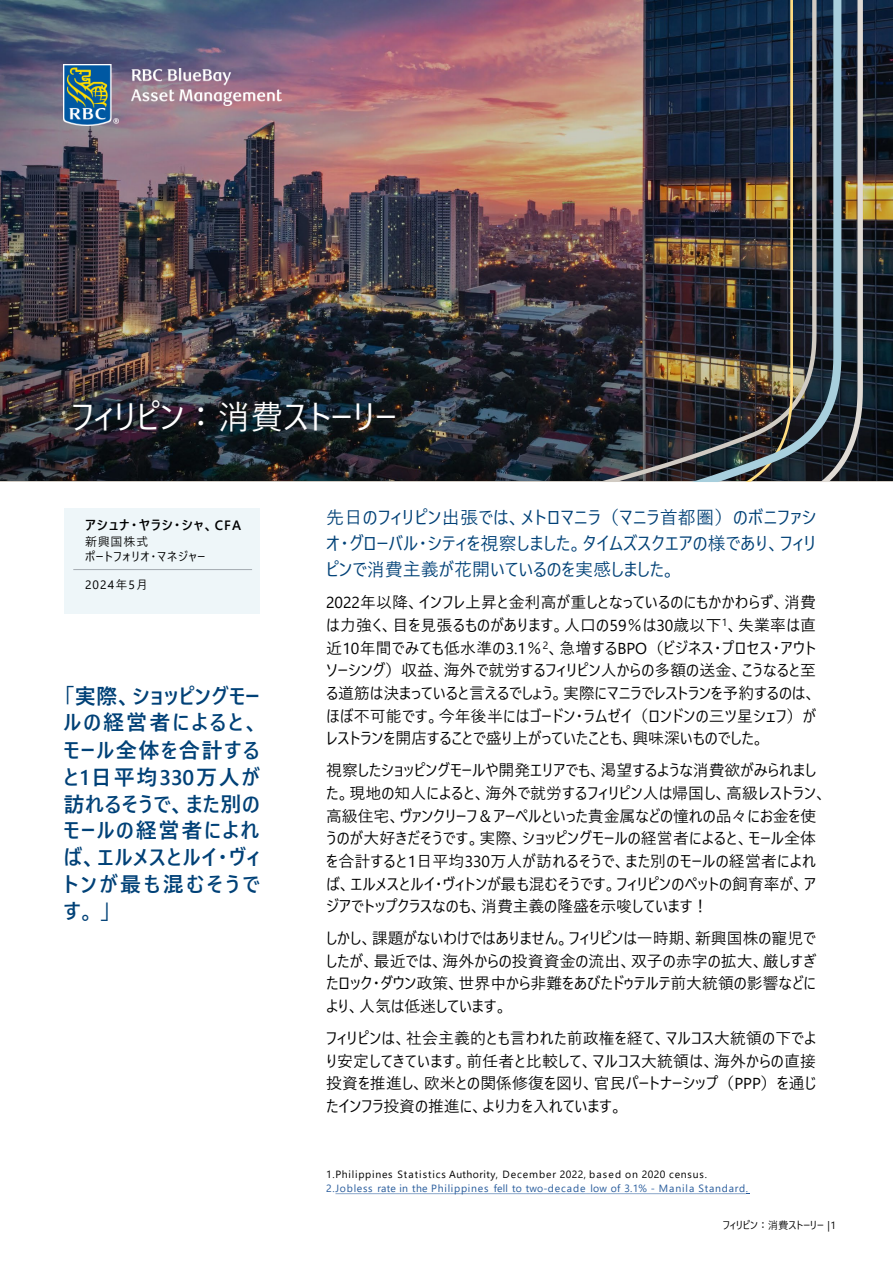
<style>
.page{position:relative;width:893px;height:1264px;background:#fff}
.page>*{position:absolute;margin:0;border:0;box-sizing:border-box;transform-origin:0 0}
.t1{font:33px "Yu Gothic UI";color:#fff}
.t2{font:700 21px/27px "Yu Gothic UI";letter-spacing:.075em;color:#004177;text-align:justify}
.t3{font:18px/26px "Yu Gothic UI";letter-spacing:.005em;color:#004177;text-align:justify}
.t4{font:15.9px/22.6px "Yu Gothic UI";color:#000;text-align:justify}
.t5{font:700 13.5px "Yu Gothic UI";letter-spacing:.08em;color:#000}
.t6{font:12px/14.4px "Yu Gothic UI";letter-spacing:.06em;color:#000}
.t7{font:12px "Yu Gothic UI";letter-spacing:.09em;color:#000}
.t8{font:10.5px "Yu Gothic UI";letter-spacing:.07em;color:#275b9b}
.Slide{font:10.5px "Yu Gothic UI";letter-spacing:.07em;color:#000}
.Slide-2{font:10.5px "Yu Gothic UI";letter-spacing:-.015em;color:#000}
</style>
<div class="page">
<img style="left:0;top:0;width:892px;height:481px">
<hr style="left:0;top:481px;width:892px;height:1px;background:#d1cbc3">
<img style="left:64px;top:64px;width:55px;height:62px">
<img style="left:132px;top:68px;width:150px;height:38px">
<div style="left:64px;top:507px;width:195px;height:106px;background:#eef6f9"></div>
<hr style="left:73px;top:569px;width:179px;height:1px;background:#a4abb1">
<svg style="left:335px;top:1193px;width:414px;height:1px"></svg>
<img style="left:598px;top:0;width:93px;height:481px">
<svg style="left:841px;top:0;width:21px;height:481px"></svg>
<img style="left:691px;top:0;width:150px;height:482px">
<p class="t1" style="left:71px;top:386px;width:327px">フィリピン：消費ストーリー</p>
<p class="t5" style="left:85px;top:517px;width:158px">アシュナ・ヤラシ・シャ、CFA</p>
<p class="t6" style="left:85px;top:533px;width:122px">新興国株式<br>ポートフォリオ・マネジャー</p>
<p class="t7" style="left:85px;top:574px;width:65px">2024年5月</p>
<p class="t2" style="left:63px;top:682px;width:198px">「実際、ショッピングモールの経営者によると、モール全体を合計すると1日平均330万人が訪れるそうで、また別のモールの経営者によれば、エルメスとルイ・ヴィトンが最も混むそうです。」</p>
<p class="t3" style="left:326px;top:501px;width:491px">先日のフィリピン出張では、メトロマニラ（マニラ首都圏）のボニファシオ・グローバル・シティを視察しました。タイムズスクエアの様であり、フィリピンで消費主義が花開いているのを実感しました。</p>
<p class="t4" style="left:326px;top:589px;width:491px">2022年以降、インフレ上昇と金利高が重しとなっているのにもかかわらず、消費は力強く、目を見張るものがあります。人口の59％は30歳以下<sup>1</sup>、失業率は直近10年間でみても低水準の3.1％<sup>2</sup>、急増するBPO（ビジネス・プロセス・アウトソーシング）収益、海外で就労するフィリピン人からの多額の送金、こうなると至る道筋は決まっていると言えるでしょう。実際にマニラでレストランを予約するのは、ほぼ不可能です。今年後半にはゴードン・ラムゼイ（ロンドンの三ツ星シェフ）がレストランを開店することで盛り上がっていたことも、興味深いものでした。</p>
<p class="t4" style="left:326px;top:756px;width:502px;text-align:left">視察したショッピングモールや開発エリアでも、渇望するような消費欲がみられました。現地の知人によると、海外で就労するフィリピン人は帰国し、高級レストラン、高級住宅、ヴァンクリーフ＆アーペルといった貴金属などの憧れの品々にお金を使うのが大好きだそうです。実際、ショッピングモールの経営者によると、モール全体を合計すると1日平均330万人が訪れるそうで、また別のモールの経営者によれば、エルメスとルイ・ヴィトンが最も混むそうです。フィリピンのペットの飼育率が、アジアでトップクラスなのも、消費主義の隆盛を示唆しています！</p>
<p class="t4" style="left:326px;top:924px;width:491px">しかし、課題がないわけではありません。フィリピンは一時期、新興国株の寵児でしたが、最近では、海外からの投資資金の流出、双子の赤字の拡大、厳しすぎたロック・ダウン政策、世界中から非難をあびたドゥテルテ前大統領の影響などにより、人気は低迷しています。</p>
<p class="t4" style="left:326px;top:1024px;width:491px">フィリピンは、社会主義的とも言われた前政権を経て、マルコス大統領の下でより安定してきています。前任者と比較して、マルコス大統領は、海外からの直接投資を推進し、欧米との関係修復を図り、官民パートナーシップ（PPP）を通じたインフラ投資の推進に、より力を入れています。</p>
<p class="Slide" style="left:326px;top:1164px;width:382px">1.Philippines Statistics Authority, December 2022, based on 2020 census.</p>
<p class="t8" style="left:326px;top:1178px;width:423px">2.Jobless rate in the Philippines fell to two-decade low of 3.1% - Manila Standard.</p>
<p class="Slide-2" style="left:722px;top:1215px;width:115px">フィリピン：消費ストーリー |1</p>
</div>
